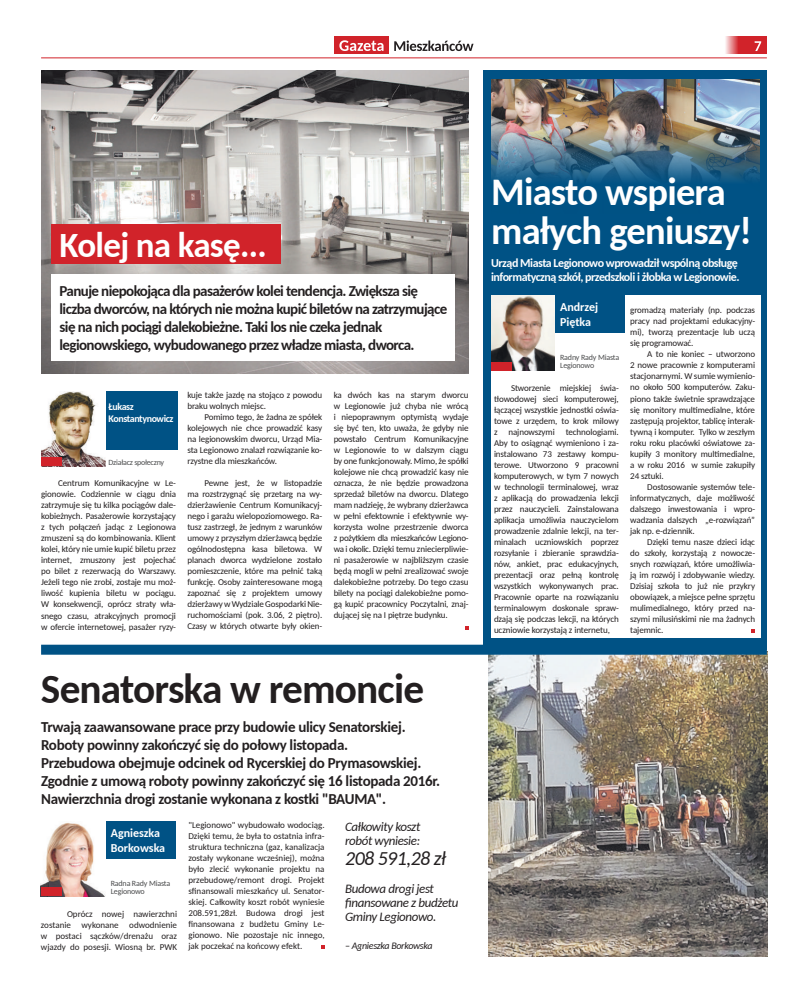
<style>
.page{position:relative;width:808px;height:993px;background:#fff}
.page>*{position:absolute;margin:0;border:0;box-sizing:border-box;transform-origin:0 0}
.t1{font:700 41.3px "Carlito";letter-spacing:-.02em;color:#231f20}
.t2{font:700 38.5px/38.5px "Carlito";letter-spacing:-.02em;color:#fff}
.t3{font:700 35px "Carlito";letter-spacing:-.02em;color:#fff}
.t4{font:italic 20px "Carlito";letter-spacing:-.03em;color:#231f20}
.t5{font:700 15px/18px "Carlito";letter-spacing:-.03em;color:#231f20}
.t6{font:italic 13px/14px "Carlito";letter-spacing:-.03em;color:#231f20}
.t7{font:700 12px/14px "Carlito";letter-spacing:-.04em;color:#fff}
.t8{font:700 12px/14.4px "Carlito";color:#fff}
.t9{font:700 10px/12px "Carlito";letter-spacing:-.04em;color:#fff}
.t10{font:italic 10px "Carlito";letter-spacing:-.03em;color:#231f20}
.t11{font:9px/11px "Carlito";letter-spacing:-.01em;color:#231f20;text-align:justify}
.t12{font:8px/8px "Carlito";letter-spacing:-.02em;color:#4b4c4d}
</style>
<div class="page">
<div style="left:334px;top:37px;width:55px;height:17px;background:#d1232a"></div>
<svg style="left:339px;top:40px;width:44px;height:11px"></svg>
<svg style="left:394px;top:40px;width:79px;height:11px"></svg>
<hr style="left:41px;top:58px;width:726px;height:1px;background:#d1232a">
<svg style="left:321px;top:945px;width:4px;height:4px"></svg>
<svg style="left:465px;top:626px;width:4px;height:3px"></svg>
<img style="left:488px;top:654px;width:279px;height:301px">
<svg style="left:725px;top:37px;width:42px;height:17px"></svg>
<svg style="left:754px;top:41px;width:7px;height:10px"></svg>
<div style="left:41px;top:821px;width:135px;height:37px;background:#005285"></div>
<img style="left:41px;top:821px;width:64px;height:75px">
<div style="left:41px;top:887px;width:21px;height:9px;background:#d1232a"></div>
<img style="left:41px;top:70px;width:428px;height:303px">
<div style="left:51px;top:225px;width:230px;height:39px;background:#d1232a"></div>
<div style="left:41px;top:644px;width:726px;height:10px;background:#005285"></div>
<div style="left:51px;top:274px;width:403px;height:86px;background:#fff"></div>
<div style="left:41px;top:391px;width:136px;height:59px;background:#005285"></div>
<img style="left:41px;top:391px;width:65px;height:75px">
<div style="left:41px;top:457px;width:21px;height:9px;background:#d1232a"></div>
<div style="left:483px;top:70px;width:284px;height:579px;background:#005285"></div>
<div style="left:491px;top:295px;width:270px;height:342px;background:#fff"></div>
<svg style="left:751px;top:629px;width:4px;height:3px"></svg>
<div style="left:491px;top:295px;width:133px;height:38px;background:#005285"></div>
<img style="left:491px;top:295px;width:63px;height:75px">
<div style="left:491px;top:361px;width:20px;height:9px;background:#d1232a"></div>
<img style="left:491px;top:79px;width:269px;height:103px">
<h3 class="t3" style="left:60px;top:222px;width:209px">Kolej na kasę...</h3>
<p class="t5" style="left:60px;top:281px;width:389px">Panuje niepokojąca dla pasażerów kolei tendencja. Zwiększa się liczba dworców, na których nie można kupić biletów na zatrzymujące się na nich pociągi dalekobieżne. Taki los nie czeka jednak legionowskiego, wybudowanego przez władze miasta, dworca.</p>
<p class="t9" style="left:109px;top:400px;width:66px">Łukasz<br>Konstantynowicz</p>
<p class="t12" style="left:109px;top:457px;width:57px">Działacz społeczny</p>
<p class="t11" style="left:41px;top:477px;width:136px;text-indent:17px">Centrum Komunikacyjne w Le&shy;gionowie. Codziennie w ciągu dnia zatrzymuje się tu kilka pociągów dale&shy;kobieżnych. Pasażerowie korzystający z tych połączeń jadąc z Legionowa zmuszeni są do kombinowania. Klient kolei, który nie umie kupić biletu przez internet, zmuszony jest pojechać po bilet z rezerwacją do Warszawy.<br>Jeżeli tego nie zrobi, zostaje mu moż&shy;liwość kupienia biletu w pociągu.<br>W konsekwencji, oprócz straty wła&shy;snego czasu, atrakcyjnych promocji w ofercie internetowej, pasażer ryzy-</p>
<p class="t11" style="left:187px;top:389px;width:136px">kuje także jazdę na stojąco z powodu braku wolnych miejsc.</p>
<p class="t11" style="left:187px;top:411px;width:136px;text-indent:17px">Pomimo tego, że żadna ze spółek kolejowych nie chce prowadzić kasy na legionowskim dworcu, Urząd Mia&shy;sta Legionowo znalazł rozwiązanie ko&shy;rzystne dla mieszkańców.</p>
<p class="t11" style="left:187px;top:477px;width:136px;text-indent:17px">Pewne jest, że w listopadzie ma rozstrzygnąć się przetarg na wy&shy;dzierżawienie Centrum Komunikacyj&shy;nego i garażu wielopoziomowego. Ra&shy;tusz zastrzegł, że jednym z warunków umowy z przyszłym dzierżawcą będzie ogólnodostępna kasa biletowa. W planach dworca wydzielone zostało pomieszczenie, które ma pełnić taką funkcję. Osoby zainteresowane mogą zapoznać się z projektem umowy dzierżawy w Wydziale Gospodarki Nie&shy;ruchomościami (pok. 3.06, 2 piętro).<br>Czasy w których otwarte były okien-</p>
<p class="t11" style="left:334px;top:389px;width:136px">ka dwóch kas na starym dworcu w Legionowie już chyba nie wrócą i niepoprawnym optymistą wydaje się być ten, kto uważa, że gdyby nie powstało Centrum Komunikacyjne w Legionowie to w dalszym ciągu by one funkcjonowały. Mimo, że spółki kolejowe nie chcą prowadzić kasy nie oznacza, że nie będzie prowadzona sprzedaż biletów na dworcu. Dlatego mam nadzieję, że wybrany dzierżawca w pełni efektownie i efektywnie wy&shy;korzysta wolne przestrzenie dworca z pożytkiem dla mieszkańców Legiono&shy;wa i okolic. Dzięki temu zniecierpliwie&shy;ni pasażerowie w najbliższym czasie będą mogli w pełni zrealizować swoje dalekobieżne potrzeby. Do tego czasu bilety na pociągi dalekobieżne pomo&shy;gą kupić pracownicy Poczytalni, znaj&shy;dującej się na I piętrze budynku.</p>
<h1 class="t1" style="left:41px;top:660px;width:385px">Senatorska w remoncie</h1>
<p class="t5" style="left:41px;top:717px;width:401px">Trwają zaawansowane prace przy budowie ulicy Senatorskiej.<br>Roboty powinny zakończyć się do połowy listopada.<br>Przebudowa obejmuje odcinek od Rycerskiej do Prymasowskiej.<br>Zgodnie z umową roboty powinny zakończyć się 16 listopada 2016r.<br>Nawierzchnia drogi zostanie wykonana z kostki "BAUMA".</p>
<h3 class="t6" style="left:345px;top:819px;width:77px">Całkowity koszt robót wyniesie:</h3>
<h3 class="t4" style="left:345px;top:844px;width:102px">208 591,28 zł</h3>
<h3 class="t6" style="left:345px;top:881px;width:115px">Budowa drogi jest finansowane z budżetu<br>Gminy Legionowo.</h3>
<p class="t10" style="left:345px;top:938px;width:89px">– Agnieszka Borkowska</p>
<p class="t11" style="left:188px;top:819px;width:138px">"Legionowo" wybudowało wodociąg.<br>Dzięki temu, że była to ostatnia infra&shy;struktura techniczna (gaz, kanalizacja zostały wykonane wcześniej), można było zlecić wykonanie projektu na przebudowę/remont drogi. Projekt sfinansowali mieszkańcy ul. Senator&shy;skiej. Całkowity koszt robót wyniesie 208.591,28zł. Budowa drogi jest finansowana z budżetu Gminy Le&shy;gionowo. Nie pozostaje nic innego, jak poczekać na końcowy efekt.</p>
<h3 class="t8" style="left:111px;top:825px;width:56px">Agnieszka<br>Borkowska</h3>
<p class="t12" style="left:111px;top:878px;width:61px">Radna Rady Miasta<br>Legionowo</p>
<p class="t11" style="left:41px;top:908px;width:138px;text-indent:26px">Oprócz nowej nawierzchni zostanie wykonane odwodnienie w postaci sączków/drenażu oraz wjazdy do posesji. Wiosną br. PWK</p>
<h2 class="t2" style="left:491px;top:172px;width:262px">Miasto wspiera małych geniuszy!</h2>
<h3 class="t7" style="left:491px;top:255px;width:250px">Urząd Miasta Legionowo wprowadził wspólną obsługę informatyczną szkół, przedszkoli i żłobka w Legionowie.</h3>
<h3 class="t8" style="left:560px;top:299px;width:40px">Andrzej<br>Piętka</h3>
<p class="t12" style="left:560px;top:352px;width:61px">Radny Rady Miasta<br>Legionowo</p>
<p class="t11" style="left:630px;top:304px;width:126px">gromadzą materiały (np. podczas pracy nad projektami edukacyjny&shy;mi), tworzą prezentacje lub uczą się programować.</p>
<p class="t11" style="left:630px;top:348px;width:126px;text-indent:17px">A to nie koniec – utworzono 2 nowe pracownie z komputerami stacjonarnymi. W sumie wymienio&shy;no około 500 komputerów. Zaku&shy;piono także świetnie sprawdzające się monitory multimedialne, które zastępują projektor, tablicę interak&shy;tywną i komputer. Tylko w zeszłym roku roku placówki oświatowe za&shy;kupiły 3 monitory multimedialne, a w roku 2016 w sumie zakupiły 24 sztuki.</p>
<p class="t11" style="left:630px;top:480px;width:126px;text-indent:17px">Dostosowanie systemów tele&shy;informatycznych, daje możliwość dalszego inwestowania i wpro&shy;wadzania dalszych „e-rozwiązań” jak np. e-dziennik.</p>
<p class="t11" style="left:630px;top:535px;width:126px;text-indent:17px">Dzięki temu nasze dzieci idąc do szkoły, korzystają z nowocze&shy;snych rozwiązań, które umożliwia&shy;ją im rozwój i zdobywanie wiedzy.<br>Dzisiaj szkoła to już nie przykry obowiązek, a miejsce pełne sprzętu mulimedialnego, który przed na&shy;szymi milusińskimi nie ma żadnych tajemnic.</p>
<p class="t11" style="left:494px;top:381px;width:126px;text-indent:17px">Stworzenie miejskiej świa&shy;tłowodowej sieci komputerowej, łączącej wszystkie jednostki oświa&shy;towe z urzędem, to krok milowy z najnowszymi technologiami.<br>Aby to osiągnąć wymieniono i za&shy;instalowano 73 zestawy kompu&shy;terowe. Utworzono 9 pracowni komputerowych, w tym 7 nowych w technologii terminalowej, wraz z aplikacją do prowadzenia lekcji przez nauczycieli. Zainstalowana aplikacja umożliwia nauczycielom prowadzenie zdalnie lekcji, na ter&shy;minalach uczniowskich poprzez rozsyłanie i zbieranie sprawdzia&shy;nów, ankiet, prac edukacyjnych, prezentacji oraz pełną kontrolę wszystkich wykonywanych prac.<br>Pracownie oparte na rozwiązaniu terminalowym doskonale spraw&shy;dzają się podczas lekcji, na których uczniowie korzystają z internetu,</p>
</div>
